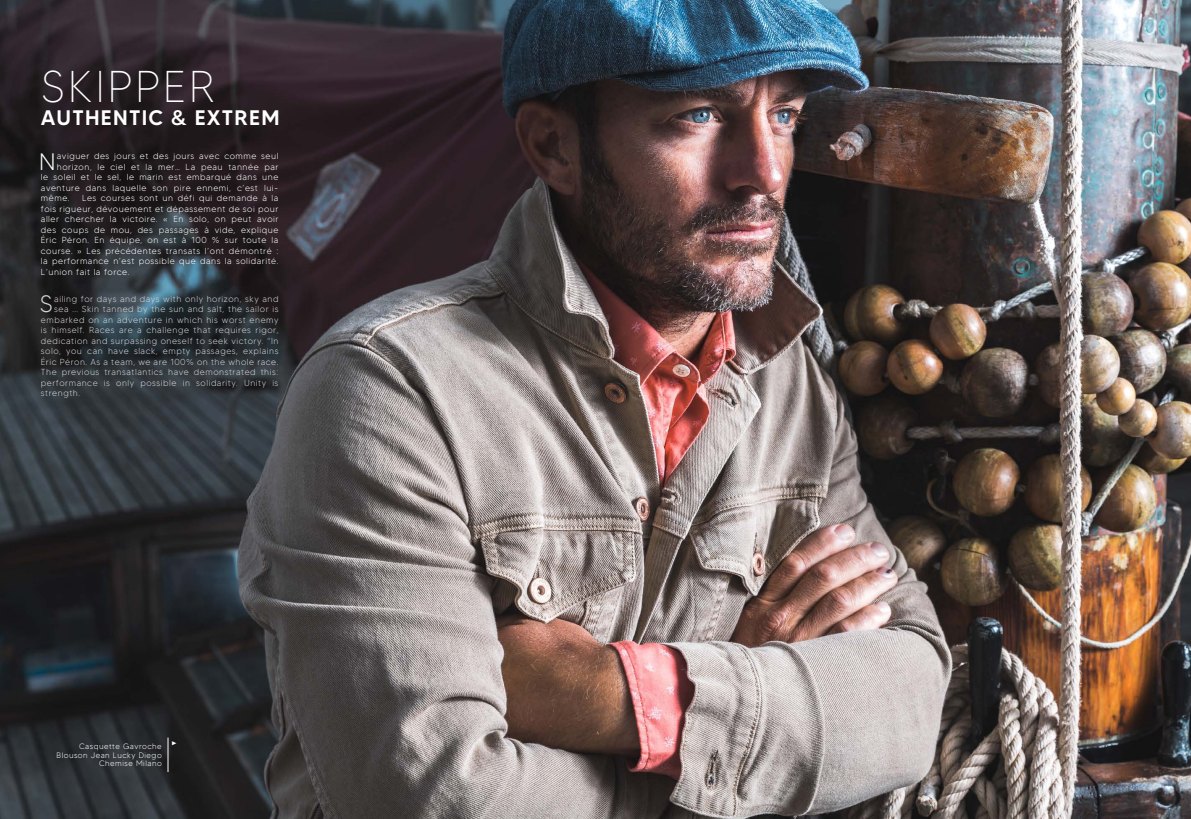
<style>
.page{position:relative;width:1191px;height:819px;background:#fff}
.page>*{position:absolute;margin:0;border:0;box-sizing:border-box;transform-origin:0 0}
.Titre{font:100 44.45px "MADETOMMY";letter-spacing:.06em;color:#fff}
.Titre-2{font:300 23.71px "MADETOMMY";color:#fff}
.Titre-3{font:300 23.71px "MADETOMMY";color:#d1d2d4}
.Titre-4{font:500 21px "MADETOMMY";letter-spacing:.06em;color:#fff}
.Titre-5{font:300 8.75px/10.5px "MADETOMMY";letter-spacing:.06em;color:#fff;text-align:justify}
.Titre-6{font:300 8.75px "MADETOMMY";letter-spacing:.06em;color:#d1d2d4}
.Titre-7{font:8.75px "Minion Pro";color:#fff}
.Titre-8{font:300 7.88px "MADETOMMY";letter-spacing:.06em;color:#fff}
</style>
<div class="page">
<img style="left:0;top:0;width:1191px;height:819px">
<hr style="left:168px;top:737px;width:1px;height:35px;background:#fff">
<p class="Titre" style="left:41px;top:59px;width:175px">SKIPPER</p>
<p class="Titre-4" style="left:41px;top:104px;width:240px">AUTHENTIC &amp; EXTREM</p>
<p class="Titre-2" style="left:39px;top:147px;width:18px">N</p>
<p class="Titre-5" style="left:57px;top:151px;width:223px">aviguer des jours et des jours avec comme seul</p>
<p class="Titre-5" style="left:57px;top:161px;width:223px">horizon, le ciel et la mer… La peau tannée par</p>
<p class="Titre-5" style="left:41px;top:172px;width:239px">le soleil et le sel, le marin est embarqué dans une</p>
<p class="Titre-5" style="left:41px;top:182px;width:239px">aventure dans laquelle son pire ennemi, c’est lui-</p>
<p class="Titre-5" style="left:41px;top:193px;width:30px">même.</p>
<p class="Titre-5" style="left:41px;top:193px;width:239px;text-indent:41px">Les courses sont un défi qui demande à la fois rigueur, dévouement et dépassement de soi pour aller chercher la victoire. « En solo, on peut avoir des coups de mou, des passages à vide, explique Éric Péron. En équipe, on est à 100 % sur toute la course. » Les précédentes transats l’ont démontré : la performance n’est possible que dans la solidarité.<br>L’union fait la force.</p>
<p class="Titre-3" style="left:40px;top:289px;width:14px">S</p>
<p class="Titre-6" style="left:54px;top:293px;width:226px">ailing for days and days with only horizon, sky and</p>
<p class="Titre-6" style="left:54px;top:304px;width:226px">sea ... Skin tanned by the sun and salt, the sailor is</p>
<p class="Titre-6" style="left:41px;top:314px;width:239px">embarked on an adventure in which his worst enemy</p>
<p class="Titre-6" style="left:41px;top:325px;width:239px">is himself. Races are a challenge that requires rigor,</p>
<p class="Titre-6" style="left:41px;top:335px;width:239px">dedication and surpassing oneself to seek victory. “In</p>
<p class="Titre-6" style="left:41px;top:346px;width:239px">solo, you can have slack, empty passages, explains</p>
<p class="Titre-6" style="left:41px;top:356px;width:239px">Éric Péron. As a team, we are 100% on the whole race.</p>
<p class="Titre-6" style="left:41px;top:367px;width:239px">The previous transatlantics have demonstrated this:</p>
<p class="Titre-6" style="left:41px;top:377px;width:239px">performance is only possible in solidarity. Unity is</p>
<p class="Titre-6" style="left:41px;top:388px;width:41px">strength.</p>
<p class="Titre-8" style="left:79px;top:741px;width:84px">Casquette Gavroche</p>
<p class="Titre-8" style="left:57px;top:749px;width:107px">Blouson Jean Lucky Diego</p>
<p class="Titre-8" style="left:99px;top:758px;width:64px">Chemise Milano</p>
<p class="Titre-7" style="left:177px;top:749px;width:7px;rotate:-180deg">◀</p>
</div>
